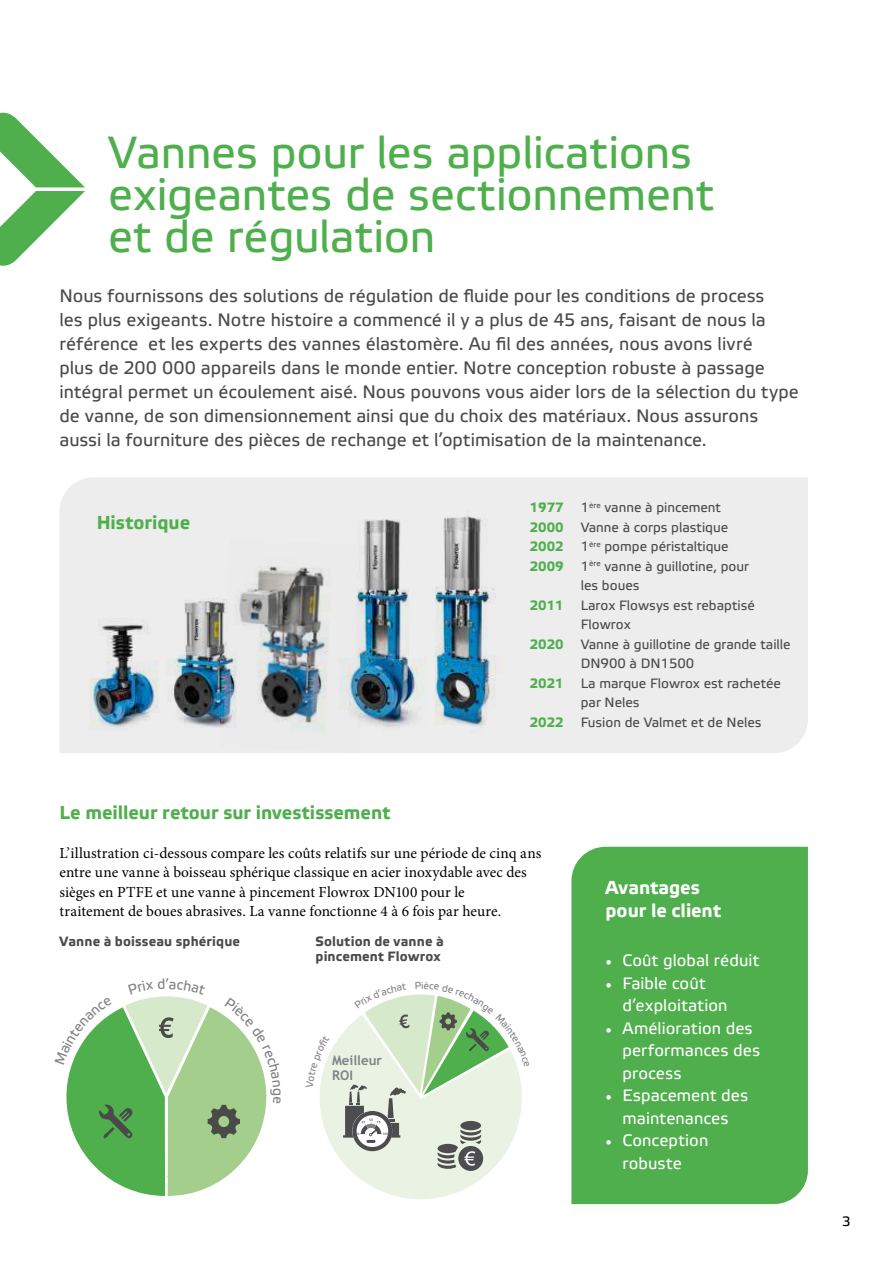
<style>
.page{position:relative;width:893px;height:1263px;background:#fff}
.page>*{position:absolute;margin:0;border:0;box-sizing:border-box;transform-origin:0 0}
.t1{font:45px/42px "Etelka Text Pro";letter-spacing:-.005em;color:#4faf4d}
.t2{font:700 18.75px "Etelka Text Pro";color:#4faf4d}
.t3{font:700 18.75px/22.5px "Etelka Text Pro";color:#fff}
.t4{font:18px/24px "Etelka Text Pro";color:#4a4a49}
.t5{font:16.5px/22.5px "Etelka Text Pro";letter-spacing:.005em;color:#fff}
.t6{font:15.3px/19.5px "Minion Pro";color:#000}
.t7{font:13.5px/19.5px "Etelka Text Pro";color:#4a4a49}
.t8{font:700 13.5px/15px "Etelka Text Pro";letter-spacing:.01em;color:#4a4a49}
.t9{font:700 13.5px "Etelka Text Pro";color:#4faf4d}
.t10{font:13.5px "Etelka Text Pro";color:#000}
.t11{font:700 13.35px/15.9px "Trebuchet MS";color:#808285}
.t12{font:700 3px "Trebuchet MS";color:#4d4d4f}
.s1{font-family:"Minion Pro";font-weight:700}
</style>
<div class="page">
<div style="left:60px;top:477px;width:748px;height:276px;background:#ededed"></div>
<img style="left:221px;top:539px;width:147px;height:214px">
<img style="left:73px;top:592px;width:100px;height:151px">
<img style="left:305px;top:502px;width:79px;height:236px">
<img style="left:384px;top:500px;width:124px;height:241px">
<img style="left:151px;top:572px;width:116px;height:169px">
<div style="left:571px;top:847px;width:237px;height:357px;background:#4faf4d"></div>
<svg style="left:0;top:113px;width:85px;height:153px"></svg>
<svg style="left:320px;top:994px;width:202px;height:205px"></svg>
<svg style="left:66px;top:996px;width:201px;height:200px"></svg>
<h1 class="t1" style="left:108px;top:134px;width:608px">Vannes pour les applications exigeantes de sectionnement et de régulation</h1>
<p class="t4" style="left:60px;top:285px;width:741px">Nous fournissons des solutions de régulation de fluide pour les conditions de process<br>les plus exigeants. Notre histoire a commencé il y a plus de 45 ans, faisant de nous la référence et les experts des vannes élastomère. Au fil des années, nous avons livré<br>plus de 200 000 appareils dans le monde entier. Notre conception robuste à passage intégral permet un écoulement aisé. Nous pouvons vous aider lors de la sélection du type de vanne, de son dimensionnement ainsi que du choix des matériaux. Nous assurons aussi la fourniture des pièces de rechange et l’optimisation de la maintenance.</p>
<p class="t2" style="left:97px;top:512px;width:95px">Historique</p>
<p class="t2" style="left:60px;top:802px;width:332px">Le meilleur retour sur investissement</p>
<p class="t9" style="left:530px;top:500px;width:35px">1977</p>
<p class="t7" style="left:581px;top:499px;width:142px">1<sup>ère</sup> vanne à pincement</p>
<p class="t9" style="left:530px;top:520px;width:35px">2000</p>
<p class="t7" style="left:581px;top:518px;width:149px">Vanne à corps plastique</p>
<p class="t9" style="left:530px;top:539px;width:35px">2002</p>
<p class="t7" style="left:581px;top:538px;width:149px">1<sup>ère</sup> pompe péristaltique</p>
<p class="t9" style="left:530px;top:559px;width:35px">2009</p>
<p class="t7" style="left:581px;top:557px;width:170px">1<sup>ère</sup> vanne à guillotine, pour les boues</p>
<p class="t9" style="left:530px;top:598px;width:35px">2011</p>
<p class="t7" style="left:581px;top:596px;width:176px">Larox Flowsys est rebaptisé<br>Flowrox</p>
<p class="t9" style="left:530px;top:637px;width:35px">2020</p>
<p class="t7" style="left:581px;top:635px;width:211px">Vanne à guillotine de grande taille<br>DN900 à DN1500</p>
<p class="t9" style="left:530px;top:676px;width:35px">2021</p>
<p class="t7" style="left:581px;top:674px;width:202px">La marque Flowrox est rachetée par Neles</p>
<p class="t9" style="left:530px;top:715px;width:35px">2022</p>
<p class="t7" style="left:581px;top:713px;width:182px">Fusion de Valmet et de Neles</p>
<p class="t6" style="left:60px;top:843px;width:483px">L’illustration ci-dessous compare les coûts relatifs sur une période de cinq ans entre une vanne à boisseau sphérique classique en acier inoxydable avec des sièges en PTFE et une vanne à pincement Flowrox DN100 pour le<br>traitement de boues abrasives. La vanne fonctionne 4 à 6 fois par heure.</p>
<p class="t8" style="left:60px;top:935px;width:182px">Vanne à boisseau sphérique</p>
<p class="t8" style="left:315px;top:935px;width:130px">Solution de vanne à pincement Flowrox</p>
<p class="t11" style="left:332px;top:1052px;width:52px">Meilleur<br>ROI</p>
<p class="t12" style="left:357px;top:1132px;width:3px">0</p>
<p class="t3" style="left:605px;top:877px;width:117px">Avantages pour le client</p>
<p class="t5" style="left:605px;top:950px;width:155px"><span class="s1">•</span> Coût global réduit</p>
<p class="t5" style="left:622px;top:973px;width:107px;text-indent:-17px"><span class="s1">•</span> Faible coût d’exploitation</p>
<p class="t5" style="left:622px;top:1018px;width:139px;text-indent:-17px"><span class="s1">•</span> Amélioration des performances des process</p>
<p class="t5" style="left:605px;top:1085px;width:144px;text-align:center"><span class="s1">•</span> Espacement des maintenances</p>
<p class="t5" style="left:605px;top:1130px;width:104px;text-align:center"><span class="s1">•</span> Conception robuste</p>
<p class="t10" style="left:842px;top:1214px;width:10px">3</p>
</div>
